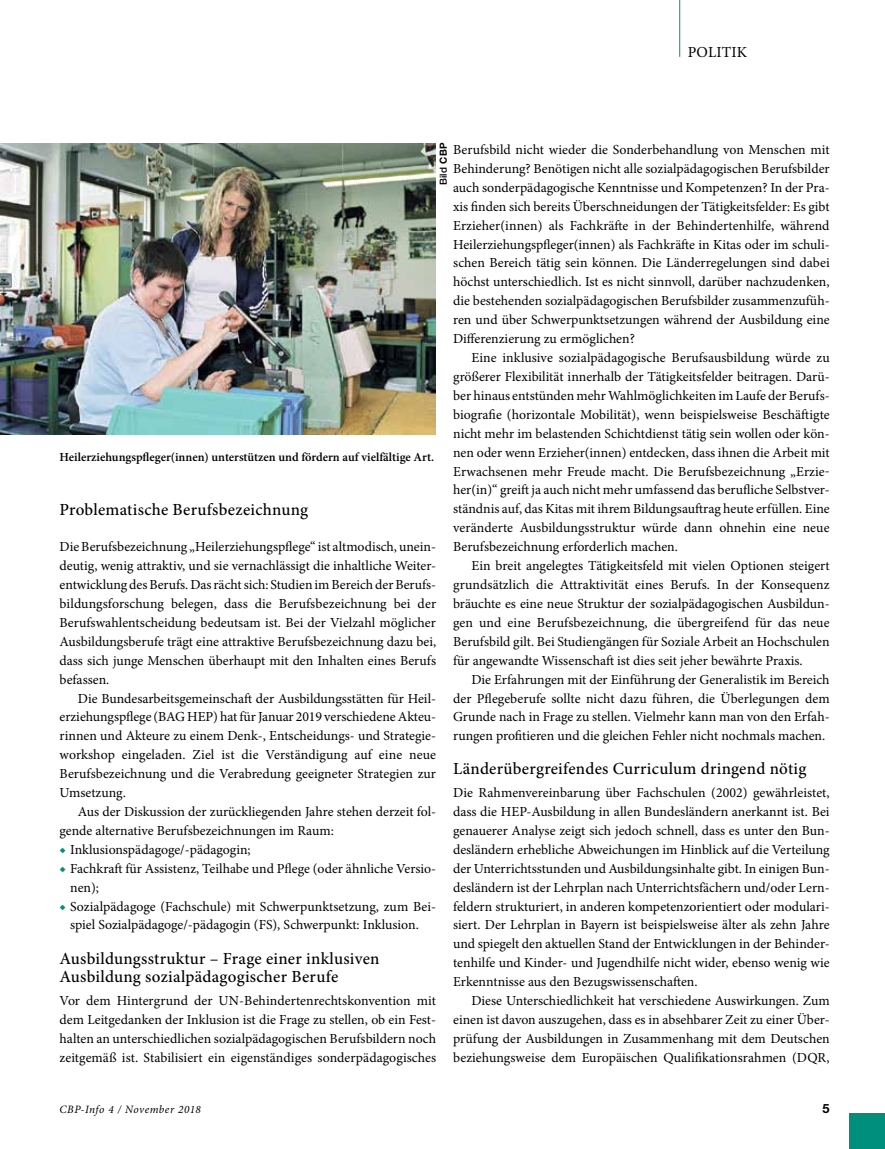
<style>
.page{position:relative;width:885px;height:1149px;background:#fff}
.page>*{position:absolute;margin:0;border:0;box-sizing:border-box;transform-origin:0 0}
.t1{font:500 16.95px/18.6px "Minion Pro";letter-spacing:.015em;color:#000}
.t2{font:15.3px "Minion Pro";letter-spacing:.01em;color:#000}
.t3{font:13.8px/18.9px "Minion Pro";color:#000;text-align:justify}
.t4{font:700 12.75px "Helvetica Neue LT Std";color:#000}
.t5{font:600 12.3px "Minion Pro";color:#000}
.t6{font:italic 11.25px "Minion Pro";letter-spacing:.04em;color:#000}
.t7{font:500 9.75px "Helvetica Neue LT Std";color:#000}
.s1{font-weight:700}
.s2{color:#008e7d}
</style>
<div class="page">
<hr style="left:679px;top:0;width:1px;height:57px;background:#008e7d">
<div style="left:849px;top:1113px;width:35px;height:35px;background:#008e7d"></div>
<img style="left:0;top:144px;width:435px;height:290px">
<p class="t2" style="left:687px;top:42px;width:61px">POLITIK</p>
<p class="t7" style="left:437px;top:185px;width:44px;rotate:-90deg">Bild <span class="s1">CBP</span></p>
<p class="t3" style="left:453px;top:140px;width:378px">Berufsbild nicht wieder die Sonderbehandlung von Menschen mit Behinderung? Benötigen nicht alle sozialpädagogischen Berufsbilder auch sonderpädagogische Kenntnisse und Kompetenzen? In der Pra&shy;xis finden sich bereits Überschneidungen der Tätigkeitsfelder: Es gibt Erzieher(innen) als Fachkräfte in der Behindertenhilfe, während Heilerziehungspfleger(innen) als Fachkräfte in Kitas oder im schuli&shy;schen Bereich tätig sein können. Die Länderregelungen sind dabei höchst unterschiedlich. Ist es nicht sinnvoll, darüber nachzudenken, die bestehenden sozialpädagogischen Berufsbilder zusammenzufüh&shy;ren und über Schwerpunktsetzungen während der Ausbildung eine Differenzierung zu ermöglichen?</p>
<p class="t3" style="left:453px;top:348px;width:378px;text-indent:18px">Eine inklusive sozialpädagogische Berufsausbildung würde zu größerer Flexibilität innerhalb der Tätigkeitsfelder beitragen. Darü&shy;ber hinaus entstünden mehr Wahlmöglichkeiten im Laufe der Berufs&shy;biografie (horizontale Mobilität), wenn beispielsweise Beschäftigte nicht mehr im belastenden Schichtdienst tätig sein wollen oder kön&shy;nen oder wenn Erzieher(innen) entdecken, dass ihnen die Arbeit mit Erwachsenen mehr Freude macht. Die Berufsbezeichnung „Erzie&shy;her(in)“ greift ja auch nicht mehr umfassend das berufliche Selbstver&shy;ständnis auf, das Kitas mit ihrem Bildungsauftrag heute erfüllen. Eine veränderte Ausbildungsstruktur würde dann ohnehin eine neue Berufsbezeichnung erforderlich machen.</p>
<p class="t3" style="left:453px;top:556px;width:378px;text-indent:18px">Ein breit angelegtes Tätigkeitsfeld mit vielen Optionen steigert grundsätzlich die Attraktivität eines Berufs. In der Konsequenz bräuchte es eine neue Struktur der sozialpädagogischen Ausbildun&shy;gen und eine Berufsbezeichnung, die übergreifend für das neue Berufsbild gilt. Bei Studiengängen für Soziale Arbeit an Hochschulen für angewandte Wissenschaft ist dies seit jeher bewährte Praxis.</p>
<p class="t3" style="left:453px;top:669px;width:378px;text-indent:18px">Die Erfahrungen mit der Einführung der Generalistik im Bereich der Pflegeberufe sollte nicht dazu führen, die Überlegungen dem Grunde nach in Frage zu stellen. Vielmehr kann man von den Erfah&shy;rungen profitieren und die gleichen Fehler nicht nochmals machen.</p>
<p class="t1" style="left:453px;top:759px;width:355px">Länderübergreifendes Curriculum dringend nötig</p>
<p class="t3" style="left:453px;top:783px;width:378px">Die Rahmenvereinbarung über Fachschulen (2002) gewährleistet, dass die HEP-Ausbildung in allen Bundesländern anerkannt ist. Bei genauerer Analyse zeigt sich jedoch schnell, dass es unter den Bun&shy;desländern erhebliche Abweichungen im Hinblick auf die Verteilung der Unterrichtsstunden und Ausbildungsinhalte gibt. In einigen Bun&shy;desländern ist der Lehrplan nach Unterrichtsfächern und/oder Lern&shy;feldern strukturiert, in anderen kompetenzorientiert oder modulari&shy;siert. Der Lehrplan in Bayern ist beispielsweise älter als zehn Jahre und spiegelt den aktuellen Stand der Entwicklungen in der Behinder&shy;tenhilfe und Kinder- und Jugendhilfe nicht wider, ebenso wenig wie Erkenntnisse aus den Bezugswissenschaften.</p>
<p class="t3" style="left:453px;top:991px;width:378px;text-indent:18px">Diese Unterschiedlichkeit hat verschiedene Auswirkungen. Zum einen ist davon auszugehen, dass es in absehbarer Zeit zu einer Über&shy;prüfung der Ausbildungen in Zusammenhang mit dem Deutschen beziehungsweise dem Europäischen Qualifikationsrahmen (DQR,</p>
<p class="t5" style="left:60px;top:448px;width:376px">Heilerziehungspfleger(innen) unterstützen und fördern auf vielfältige Art.</p>
<p class="t1" style="left:60px;top:500px;width:250px">Problematische Berufsbezeichnung</p>
<p class="t3" style="left:60px;top:537px;width:378px">Die Berufsbezeichnung „Heilerziehungspflege“ ist altmodisch, unein&shy;deutig, wenig attraktiv, und sie vernachlässigt die inhaltliche Weiter&shy;entwicklung des Berufs. Das rächt sich: Studien im Bereich der Berufs&shy;bildungsforschung belegen, dass die Berufsbezeichnung bei der Berufswahlentscheidung bedeutsam ist. Bei der Vielzahl möglicher Ausbildungsberufe trägt eine attraktive Berufsbezeichnung dazu bei, dass sich junge Menschen überhaupt mit den Inhalten eines Berufs befassen.</p>
<p class="t3" style="left:60px;top:688px;width:378px;text-indent:18px">Die Bundesarbeitsgemeinschaft der Ausbildungsstätten für Heil&shy;erziehungspflege (BAG HEP) hat für Januar 2019 verschiedene Akteu&shy;rinnen und Akteure zu einem Denk-, Entscheidungs- und Strategie&shy;workshop eingeladen. Ziel ist die Verständigung auf eine neue Berufsbezeichnung und die Verabredung geeigneter Strategien zur Umsetzung.</p>
<p class="t3" style="left:60px;top:802px;width:378px;text-indent:18px">Aus der Diskussion der zurückliegenden Jahre stehen derzeit fol&shy;gende alternative Berufsbezeichnungen im Raum:</p>
<p class="t3" style="left:60px;top:839px;width:193px"><span class="s2">◆</span> Inklusionspädagoge/-pädagogin;</p>
<p class="t3" style="left:70px;top:858px;width:367px;text-indent:-11px"><span class="s2">◆</span> Fachkraft für Assistenz, Teilhabe und Pflege (oder ähnliche Versio&shy;nen);</p>
<p class="t3" style="left:60px;top:896px;width:378px;text-align:center"><span class="s2">◆</span> Sozialpädagoge (Fachschule) mit Schwerpunktsetzung, zum Bei&shy;spiel Sozialpädagoge/-pädagogin (FS), Schwerpunkt: Inklusion.</p>
<p class="t1" style="left:60px;top:948px;width:321px">Ausbildungsstruktur – Frage einer inklusiven<br>Ausbildung sozialpädagogischer Berufe</p>
<p class="t3" style="left:60px;top:991px;width:378px">Vor dem Hintergrund der UN-Behindertenrechtskonvention mit dem Leitgedanken der Inklusion ist die Frage zu stellen, ob ein Fest&shy;halten an unterschiedlichen sozialpädagogischen Berufsbildern noch zeitgemäß ist. Stabilisiert ein eigenständiges sonderpädagogisches</p>
<p class="t6" style="left:60px;top:1101px;width:143px">CBP-Info 4 / November 2018</p>
<p class="t4" style="left:822px;top:1100px;width:9px">5</p>
</div>
